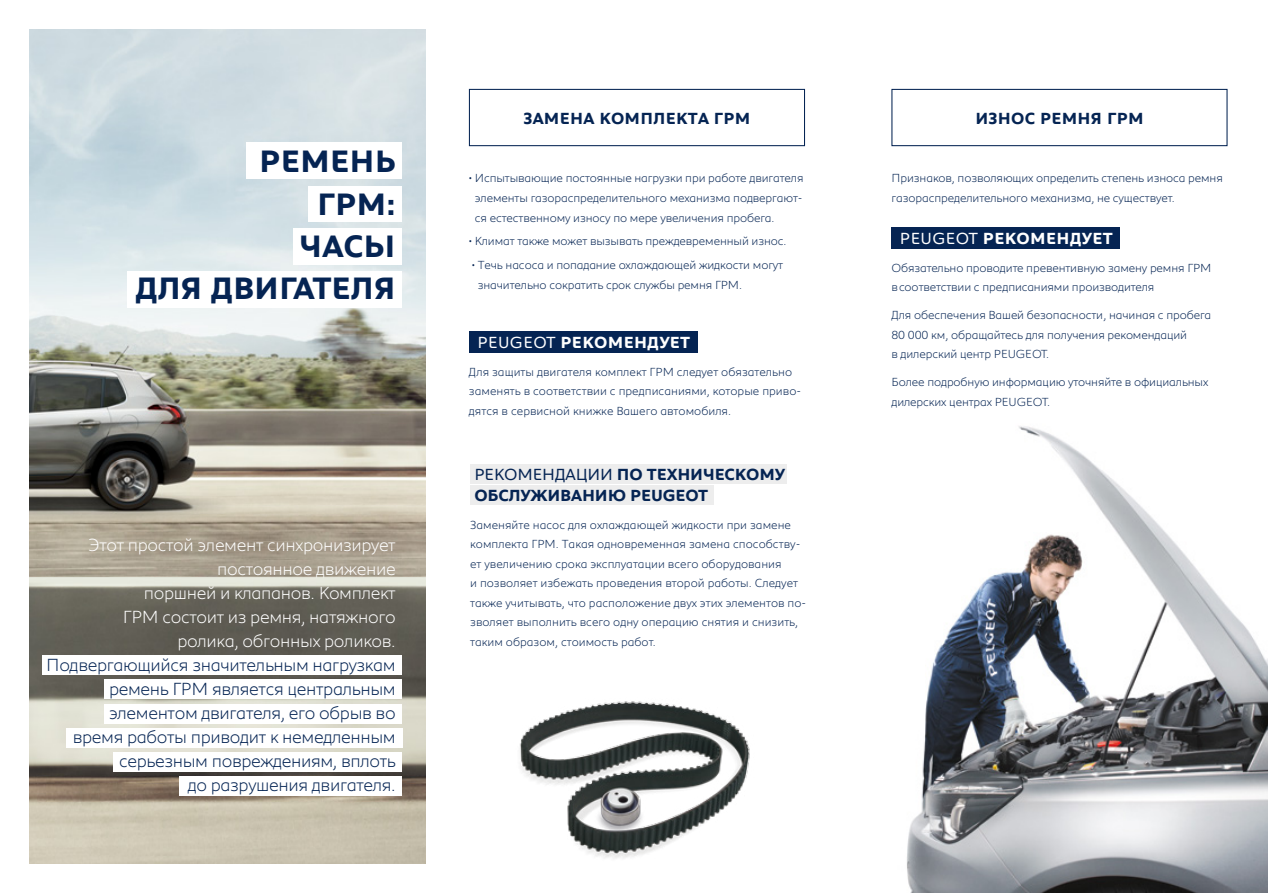
<style>
.page{position:relative;width:1268px;height:893px;background:#fff}
.page>*{position:absolute;margin:0;border:0;box-sizing:border-box;transform-origin:0 0}
.t1{font:700 31.65px/42.3px "Peugeot";color:#052453;text-align:right}
.t2{font:300 18px/24px "Peugeot";letter-spacing:-.02em;color:#052453;text-align:right}
.t3{font:300 18px/24px "Peugeot";letter-spacing:-.02em;color:#fff;text-align:right}
.t4{font:700 16.5px/21px "Peugeot";letter-spacing:-.01em;color:#052453}
.t5{font:700 16.5px "Peugeot";letter-spacing:.02em;color:#fff}
.t6{font:700 16.5px "Peugeot";letter-spacing:.015em;color:#052453}
.t7{font:300 12px/19.5px "Peugeot";letter-spacing:-.01em;color:#052453}
.s1{font-weight:400}
</style>
<div class="page">
<div style="left:469px;top:89px;width:335px;height:57px;border:1px solid #052453"></div>
<div style="left:469px;top:332px;width:228px;height:21px;background:#052453"></div>
<div style="left:470px;top:464px;width:317px;height:19px;background:#ededed"></div>
<div style="left:470px;top:485px;width:243px;height:20px;background:#ededed"></div>
<div style="left:891px;top:89px;width:336px;height:57px;border:1px solid #052453"></div>
<div style="left:891px;top:228px;width:229px;height:21px;background:#052453"></div>
<img style="left:30px;top:30px;width:395px;height:833px">
<div style="left:247px;top:142px;width:155px;height:37px;background:#fff"></div>
<div style="left:308px;top:186px;width:94px;height:35px;background:#fff"></div>
<div style="left:293px;top:228px;width:109px;height:37px;background:#fff"></div>
<div style="left:128px;top:271px;width:274px;height:37px;background:#fff"></div>
<div style="left:180px;top:777px;width:222px;height:19px;background:#fff"></div>
<div style="left:66px;top:728px;width:336px;height:19px;background:#fff"></div>
<div style="left:104px;top:680px;width:298px;height:19px;background:#fff"></div>
<div style="left:114px;top:752px;width:288px;height:20px;background:#fff"></div>
<div style="left:104px;top:704px;width:298px;height:19px;background:#fff"></div>
<div style="left:43px;top:655px;width:359px;height:20px;background:#fff"></div>
<img style="left:520px;top:701px;width:230px;height:158px">
<img style="left:907px;top:426px;width:360px;height:467px">
<h1 class="t1" style="left:136px;top:139px;width:261px">РЕМЕНЬ<br>ГРМ:<br>ЧАСЫ<br>ДЛЯ ДВИГАТЕЛЯ</h1>
<h2 class="t3" style="left:88px;top:531px;width:309px">Этот простой элемент синхронизирует постоянное движение<br>поршней и клапанов. Комплект<br>ГРМ состоит из ремня, натяжного ролика, обгонных роликов.</h2>
<h2 class="t2" style="left:46px;top:651px;width:351px">Подвергающийся значительным нагрузкам ремень ГРМ является центральным элементом двигателя, его обрыв во<br>время работы приводит к немедленным серьезным повреждениям, вплоть<br>до разрушения двигателя.</h2>
<h3 class="t6" style="left:523px;top:107px;width:228px">ЗАМЕНА КОМПЛЕКТА ГРМ</h3>
<p class="t7" style="left:475px;top:168px;width:330px;text-align:justify;text-indent:-6px">• Испытывающие постоянные нагрузки при работе двигателя элементы газораспределительного механизма подвергают&shy;ся естественному износу по мере увеличения пробега.</p>
<p class="t7" style="left:469px;top:231px;width:319px">• Климат также может вызывать преждевременный износ.</p>
<p class="t7" style="left:477px;top:254px;width:307px;text-indent:-6px">• Течь насоса и попадание охлаждающей жидкости могут значительно сократить срок службы ремня ГРМ.</p>
<h3 class="t5" style="left:477px;top:331px;width:214px"><span class="s1">PEUGEOT</span> РЕКОМЕНДУЕТ</h3>
<p class="t7" style="left:469px;top:361px;width:334px">Для защиты двигателя комплект ГРМ следует обязательно заменять в соответствии с предписаниями, которые приво&shy;дятся в сервисной книжке Вашего автомобиля.</p>
<h3 class="t4" style="left:474px;top:463px;width:312px"><span class="s1">РЕКОМЕНДАЦИИ</span> ПО ТЕХНИЧЕСКОМУ<br>ОБСЛУЖИВАНИЮ PEUGEOT</h3>
<p class="t7" style="left:470px;top:514px;width:337px">Заменяйте насос для охлаждающей жидкости при замене комплекта ГРМ. Такая одновременная замена способству&shy;ет увеличению срока эксплуатации всего оборудования<br>и позволяет избежать проведения второй работы. Следует также учитывать, что расположение двух этих элементов по&shy;зволяет выполнить всего одну операцию снятия и снизить, таким образом, стоимость работ.</p>
<h3 class="t6" style="left:975px;top:107px;width:170px">ИЗНОС РЕМНЯ ГРМ</h3>
<p class="t7" style="left:891px;top:168px;width:333px">Признаков, позволяющих определить степень износа ремня газораспределительного механизма, не существует.</p>
<h3 class="t5" style="left:899px;top:227px;width:214px"><span class="s1">PEUGEOT</span> РЕКОМЕНДУЕТ</h3>
<p class="t7" style="left:891px;top:257px;width:321px">Обязательно проводите превентивную замену ремня ГРМ в соответствии с предписаниями производителя</p>
<p class="t7" style="left:891px;top:304px;width:321px">Для обеспечения Вашей безопасности, начиная с пробега<br>80 000 км, обращайтесь для получения рекомендаций<br>в дилерский центр PEUGEOT.</p>
<p class="t7" style="left:891px;top:371px;width:318px">Более подробную информацию уточняйте в официальных дилерских центрах PEUGEOT.</p>
</div>
